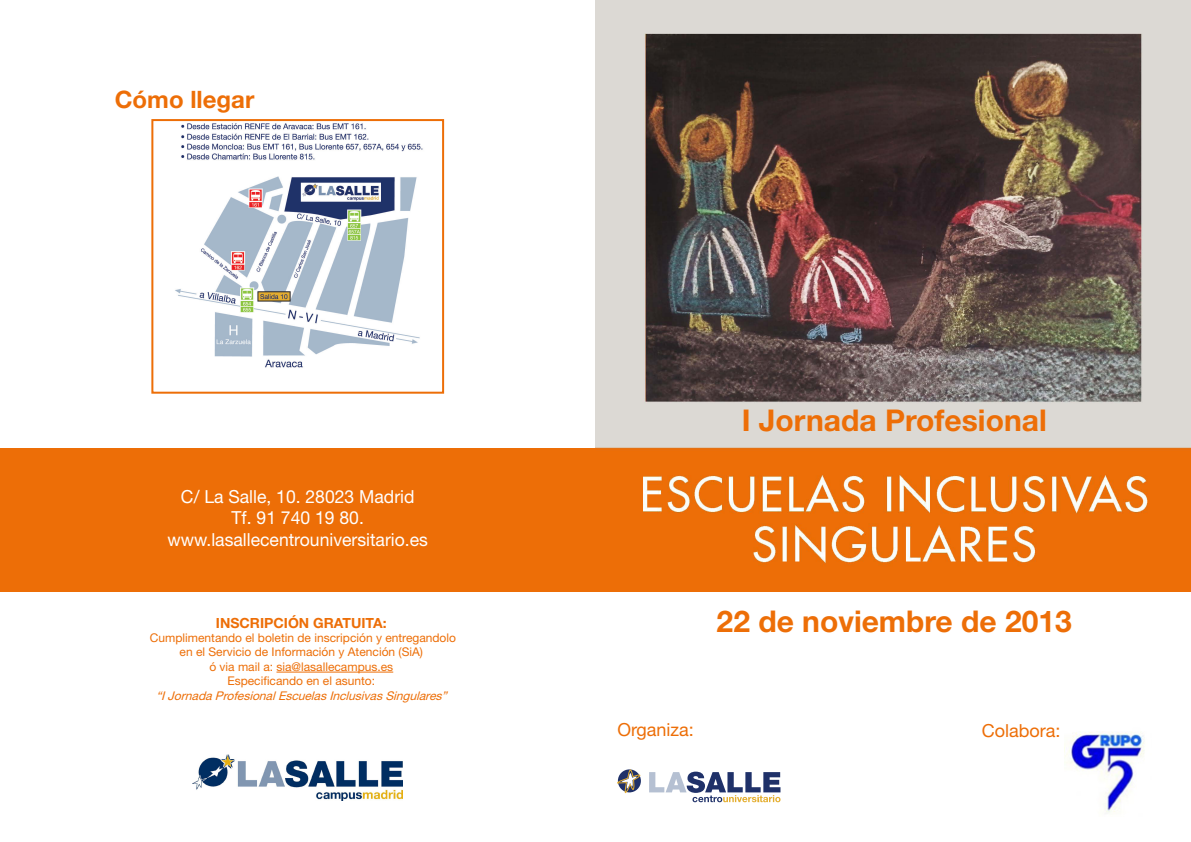
<style>
.page{position:relative;width:1191px;height:842px;background:#fff}
.page>*{position:absolute;margin:0;border:0;box-sizing:border-box;transform-origin:0 0}
.t1{font:700 30px "Helvetica Neue LT Std";color:#ed6e07}
.t2{font:700 24px "Helvetica Neue LT Std";color:#ed6e07}
.t3{font:18px "Helvetica Neue LT Std";color:#fff}
.t4{font:18px "Helvetica Neue LT Std";color:#ed6e07}
.t5{font:700 14px "Helvetica Neue LT Std";color:#ed6e07}
.t6{font:12px/14.4px "Helvetica Neue LT Std";color:#ed6e07;text-align:center}
.t7{font:italic 12px/14.4px "Helvetica Neue LT Std";color:#ed6e07;text-align:center}
.s1{font-style:normal}
</style>
<div class="page">
<img style="left:595px;top:0;width:596px;height:592px">
<img style="left:1064px;top:731px;width:81px;height:81px">
<div style="left:0;top:448px;width:595px;height:144px;background:#ed6e07"></div>
<img style="left:175px;top:123px;width:248px;height:245px">
<div style="left:151px;top:119px;width:293px;height:275px;border:2px solid #ed6e07"></div>
<svg style="left:617px;top:769px;width:23px;height:24px"></svg>
<svg style="left:649px;top:772px;width:131px;height:30px"></svg>
<img style="left:193px;top:754px;width:210px;height:47px">
<hr style="left:276px;top:672px;width:117px;height:1px;background:#ed6e07">
<p class="t2" style="left:115px;top:84px;width:141px">Cómo llegar</p>
<p class="t3" style="left:181px;top:485px;width:235px">C/ La Salle, 10. 28023 Madrid</p>
<p class="t3" style="left:231px;top:507px;width:134px">Tf. 91 740 19 80.</p>
<p class="t3" style="left:168px;top:529px;width:262px">www.lasallecentrouniversitario.es</p>
<p class="t5" style="left:216px;top:614px;width:172px">INSCRIPCIÓN GRATUITA:</p>
<p class="t6" style="left:150px;top:630px;width:308px">Cumplimentando el boletin de inscripción y entregandolo en el Servicio de Información y Atención (SiA)</p>
<p class="t6" style="left:209px;top:659px;width:185px">ó via mail a: sia@lasallecampus.es</p>
<p class="t7" style="left:156px;top:674px;width:296px"><span class="s1">Especificando en el asunto: </span>“IJornadaProfesionalEscuelasInclusivasSingulares”</p>
<p class="t1" style="left:741px;top:401px;width:306px">I Jornada Profesional</p>
<p class="t1" style="left:716px;top:603px;width:357px">22 de noviembre de 2013</p>
<p class="t4" style="left:617px;top:719px;width:78px">Organiza:</p>
<p class="t4" style="left:981px;top:719px;width:80px">Colabora:</p>
</div>
